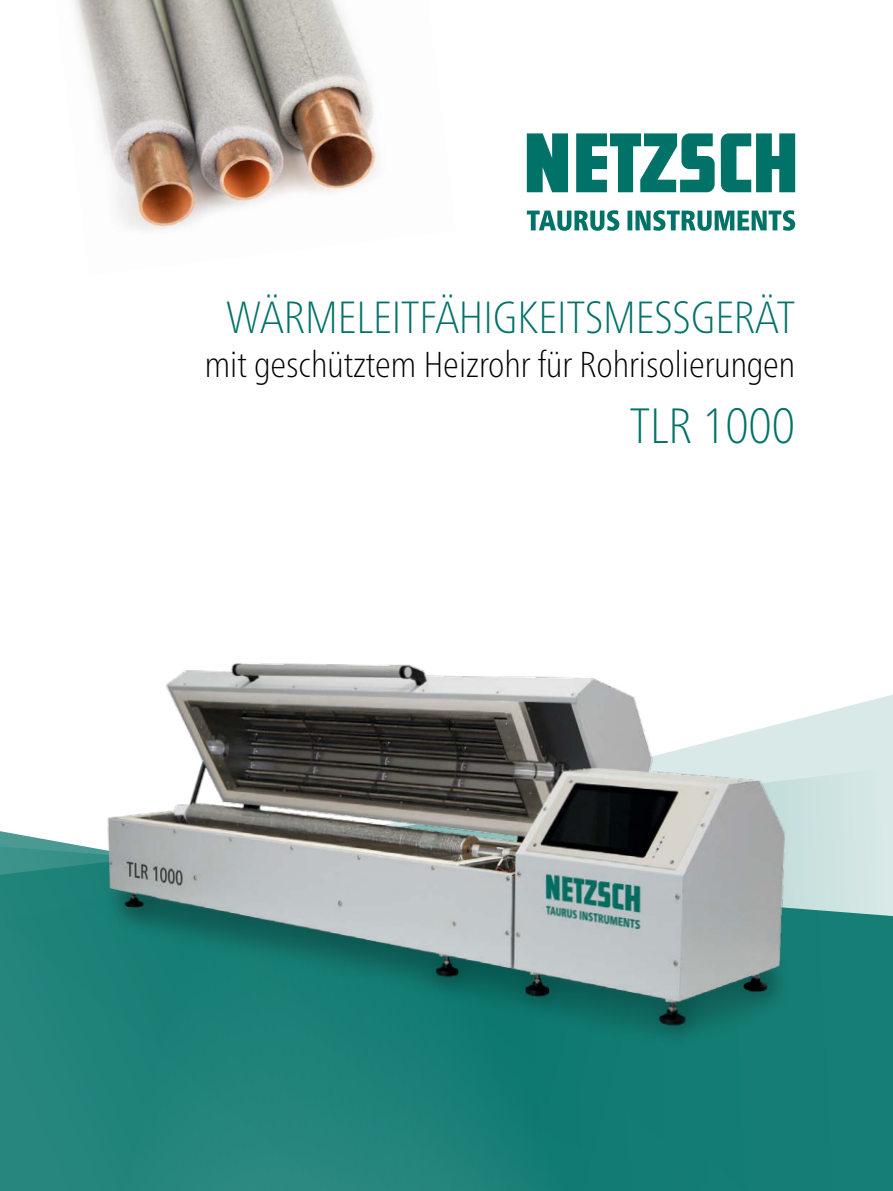
<style>
.page{position:relative;width:893px;height:1191px;background:#fff}
.page>*{position:absolute;margin:0;border:0;box-sizing:border-box;transform-origin:0 0}
.Headline_n{font:100 condensed 49.5px "Frutiger Neue LTW1 G";color:#007268}
.Headline_n-2{font:100 condensed 45px "Frutiger Neue LTW1 G";color:#007268}
.Headline_n-3{font:100 condensed 36px "Frutiger Neue LTW1 G";color:#000}
</style>
<div class="page">
<svg style="left:0;top:695px;width:893px;height:496px;background:#318d84"></svg>
<svg style="left:527px;top:133px;width:268px;height:59px"></svg>
<svg style="left:527px;top:210px;width:268px;height:21px"></svg>
<img style="left:27px;top:663px;width:842px;height:450px">
<img style="left:74px;top:0;width:303px;height:231px">
<p class="Headline_n-2" style="left:226px;top:285px;width:571px">WÄRMELEITFÄHIGKEITSMESSGERÄT</p>
<p class="Headline_n-3" style="left:205px;top:338px;width:592px">mit geschütztem Heizrohr für Rohrisolierungen</p>
<p class="Headline_n" style="left:630px;top:389px;width:167px">TLR 1000</p>
</div>
